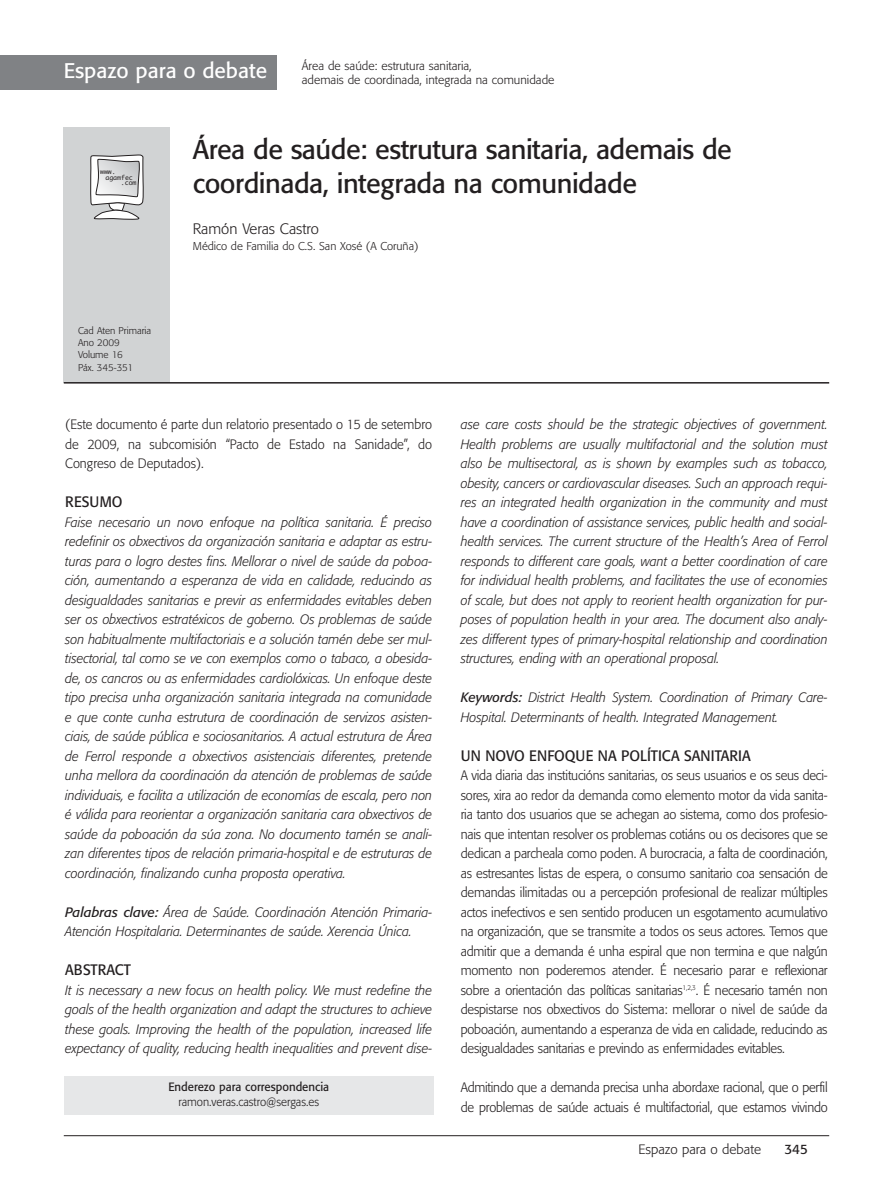
<style>
.page{position:relative;width:893px;height:1191px;background:#fff}
.page>*{position:absolute;margin:0;border:0;box-sizing:border-box;transform-origin:0 0}
.t1{font:27px/33.9px "Formata";letter-spacing:-.02em;color:#231f20}
.t2{font:21px "Formata";color:#fff}
.t3{font:15px "Formata";color:#231f20;scale:.95 1}
.t4{font:300 15px "Formata";color:#231f20}
.t5{font:italic 300 13.5px/19.5px "Formata";color:#231f20;text-align:justify;scale:.95 1}
.t6{font:300 13.5px/19.5px "Formata";letter-spacing:-.015em;color:#231f20;text-align:justify;scale:.95 1}
.t7{font:300 13.5px "Formata";letter-spacing:-.015em;color:#231f20}
.t8{font:13.5px "Formata";color:#231f20}
.t9{font:300 12px/14.9px "Formata";color:#231f20}
.t10{font:300 12px "Formata";color:#231f20;scale:.95 1}
.t11{font:12px "Formata";color:#231f20;scale:.95 1}
.t12{font:300 11.25px "Formata";color:#231f20}
.t13{font:300 9.75px/12px "Formata";color:#231f20}
.t14{font:6.45px "Monaco";color:#231f20}
.s1{font-weight:400}
</style>
<div class="page">
<div style="left:0;top:55px;width:276px;height:34px;background:#808285"></div>
<div style="left:64px;top:128px;width:106px;height:255px;background:#d1d3d4"></div>
<hr style="left:64px;top:382px;width:765px;height:1px;background:#231f20">
<hr style="left:64px;top:1135px;width:765px;height:1px;background:#231f20">
<div style="left:64px;top:1076px;width:370px;height:38px;background:#e6e7e8"></div>
<svg style="left:90px;top:154px;width:54px;height:66px"></svg>
<h2 class="t2" style="left:64px;top:62px;width:205px">Espazo para o debate</h2>
<p class="t9" style="left:302px;top:59px;width:254px">Área de saúde: estrutura sanitaria,<br>ademais de coordinada, integrada na comunidade</p>
<p class="t14" style="left:100px;top:168px;width:17px">www.</p>
<p class="t14" style="left:106px;top:173px;width:29px">agamfec</p>
<p class="t14" style="left:121px;top:179px;width:17px">.com</p>
<p class="t13" style="left:78px;top:325px;width:75px">Cad Aten Primaria<br>Ano 2009<br>Volume 16<br>Páx. 345-351</p>
<h1 class="t1" style="left:193px;top:135px;width:541px">Área de saúde: estrutura sanitaria, ademais de coordinada, integrada na comunidade</h1>
<p class="t4" style="left:193px;top:222px;width:128px">Ramón Veras Castro</p>
<p class="t12" style="left:193px;top:241px;width:227px">Médico de Familia do C.S. San Xosé (A Coruña)</p>
<p class="t6" style="left:65px;top:415px;width:388px">(Este documento é parte dun relatorio presentado o 15 de setembro de 2009, na subcomisión “Pacto de Estado na Sanidade”, do Congreso de Deputados).</p>
<p class="t3" style="left:65px;top:495px;width:62px">RESUMO</p>
<p class="t5" style="left:65px;top:513px;width:388px">Faise necesario un novo enfoque na política sanitaria. É preciso redefinir os obxectivos da organización sanitaria e adaptar as estru&shy;turas para o logro destes fins. Mellorar o nivel de saúde da poboa&shy;ción, aumentando a esperanza de vida en calidade, reducindo as desigualdades sanitarias e previr as enfermidades evitables deben ser os obxectivos estratéxicos de goberno. Os problemas de saúde son habitualmente multifactoriais e a solución tamén debe ser mul&shy;tisectorial, tal como se ve con exemplos como o tabaco, a obesida&shy;de, os cancros ou as enfermidades cardiolóxicas. Un enfoque deste tipo precisa unha organización sanitaria integrada na comunidade e que conte cunha estrutura de coordinación de servizos asisten&shy;ciais, de saúde pública e sociosanitarios. A actual estrutura de Área de Ferrol responde a obxectivos asistenciais diferentes, pretende unha mellora da coordinación da atención de problemas de saúde individuais, e facilita a utilización de economías de escala, pero non é válida para reorientar a organización sanitaria cara obxectivos de saúde da poboación da súa zona. No documento tamén se anali&shy;zan diferentes tipos de relación primaria-hospital e de estruturas de coordinación, finalizando cunha proposta operativa.</p>
<p class="t5" style="left:65px;top:903px;width:388px"><span class="s1">Palabras clave:</span> Área de Saúde. Coordinación Atención Primaria-<br>Atención Hospitalaria. Determinantes de saúde. Xerencia Única.</p>
<p class="t3" style="left:65px;top:963px;width:71px">ABSTRACT</p>
<p class="t5" style="left:65px;top:981px;width:388px">It is necessary a new focus on health policy. We must redefine the goals of the health organization and adapt the structures to achieve these goals. Improving the health of the population, increased life expectancy of quality, reducing health inequalities and prevent dise-</p>
<p class="t11" style="left:168px;top:1081px;width:171px">Enderezo para correspondencia</p>
<p class="t10" style="left:178px;top:1096px;width:150px">ramon.veras.castro@sergas.es</p>
<p class="t5" style="left:461px;top:415px;width:388px">ase care costs should be the strategic objectives of government.<br>Health problems are usually multifactorial and the solution must also be multisectoral, as is shown by examples such as tobacco, obesity, cancers or cardiovascular diseases. Such an approach requi&shy;res an integrated health organization in the community and must have a coordination of assistance services, public health and social&shy;health services. The current structure of the Health’s Area of Ferrol responds to different care goals, want a better coordination of care for individual health problems, and facilitates the use of economies of scale, but does not apply to reorient health organization for pur&shy;poses of population health in your area. The document also analy&shy;zes different types of primary-hospital relationship and coordination structures, ending with an operational proposal.</p>
<p class="t5" style="left:461px;top:688px;width:388px"><span class="s1">Keywords:</span> District Health System. Coordination of Primary Care-<br>Hospital. Determinants of health. Integrated Management.</p>
<p class="t3" style="left:461px;top:749px;width:307px">UN NOVO ENFOQUE NA POLÍTICA SANITARIA</p>
<p class="t6" style="left:461px;top:766px;width:388px">A vida diaria das institucións sanitarias, os seus usuarios e os seus deci&shy;sores, xira ao redor da demanda como elemento motor da vida sanita&shy;ria tanto dos usuarios que se achegan ao sistema, como dos profesio&shy;nais que intentan resolver os problemas cotiáns ou os decisores que se dedican a parcheala como poden. A burocracia, a falta de coordinación, as estresantes listas de espera, o consumo sanitario coa sensación de demandas ilimitadas ou a percepción profesional de realizar múltiples actos inefectivos e sen sentido producen un esgotamento acumulativo na organización, que se transmite a todos os seus actores. Temos que admitir que a demanda é unha espiral que non termina e que nalgún momento non poderemos atender. É necesario parar e reflexionar sobre a orientación das políticas sanitarias<sup>1,2,3</sup>. É necesario tamén non despistarse nos obxectivos do Sistema: mellorar o nivel de saúde da poboación, aumentando a esperanza de vida en calidade, reducindo as desigualdades sanitarias e previndo as enfermidades evitables.</p>
<p class="t6" style="left:461px;top:1078px;width:388px">Admitindo que a demanda precisa unha abordaxe racional, que o perfil de problemas de saúde actuais é multifactorial, que estamos vivindo</p>
<p class="t7" style="left:638px;top:1142px;width:124px">Espazo para o debate</p>
<p class="t8" style="left:785px;top:1142px;width:25px">345</p>
</div>
